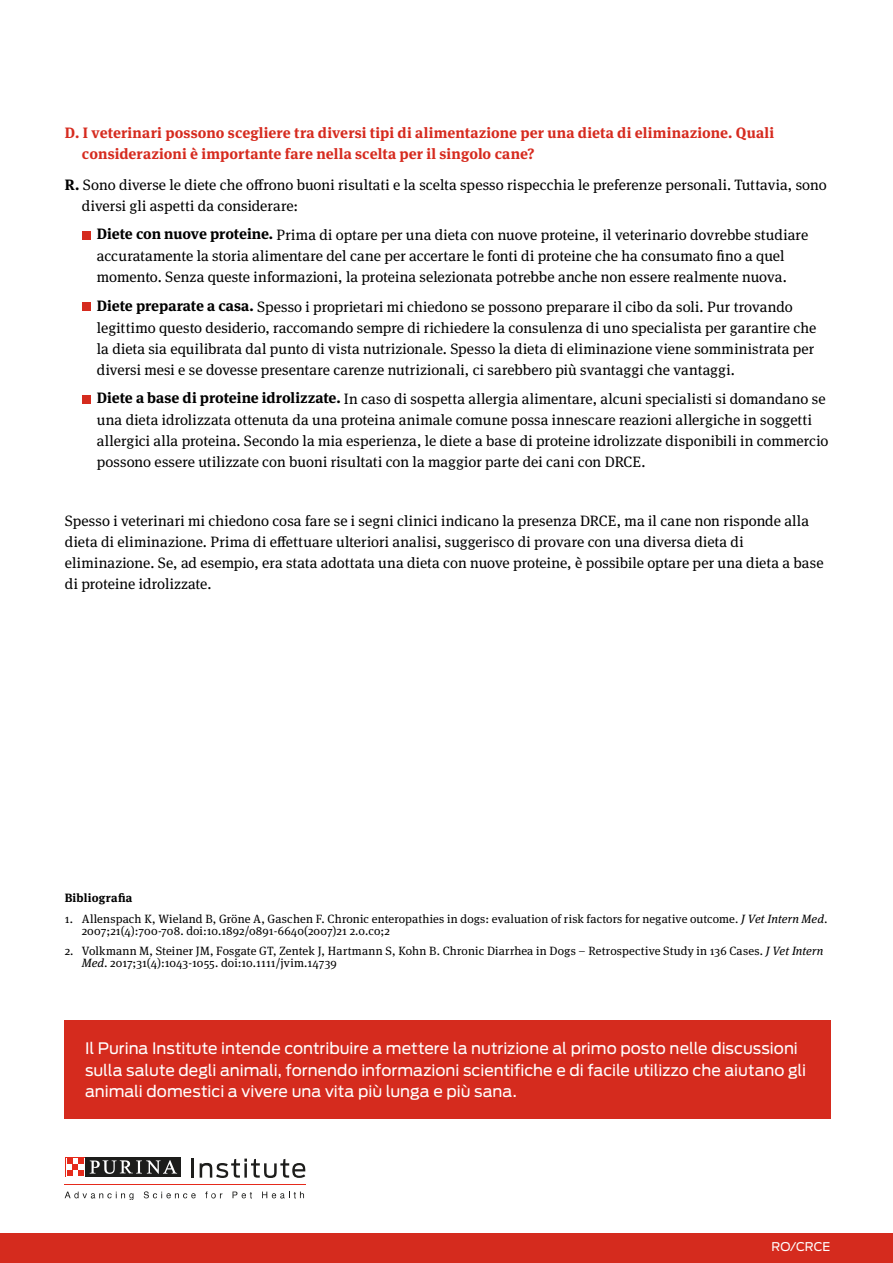
<style>
.page{position:relative;width:893px;height:1263px;background:#fff}
.page>*{position:absolute;margin:0;border:0;box-sizing:border-box;transform-origin:0 0}
.t1{font:15.75px/21.8px "Antenna";color:#fff}
.t2{font:15px/21px "Meta Serif Pro";letter-spacing:.005em;color:#000}
.t3{font:700 15px/21px "Meta Serif Pro";letter-spacing:.01em;color:#d62b1f}
.t4{font:12px/12px "Meta Serif Pro";letter-spacing:.01em;color:#000}
.t5{font:700 12px "Meta Serif Pro";letter-spacing:.02em;color:#000}
.t6{font:12px "Antenna";color:#fff}
.s1{font-weight:700}
.s2{font-style:italic}
</style>
<div class="page">
<div style="left:0;top:1233px;width:893px;height:30px;background:#d52b1e"></div>
<hr style="left:65px;top:1184px;width:241px;height:1px;background:#e52a1b">
<svg style="left:192px;top:1158px;width:2px;height:19px"></svg>
<svg style="left:200px;top:1158px;width:105px;height:20px"></svg>
<svg style="left:65px;top:1191px;width:68px;height:9px"></svg>
<svg style="left:144px;top:1191px;width:52px;height:7px"></svg>
<svg style="left:205px;top:1191px;width:17px;height:7px"></svg>
<svg style="left:233px;top:1191px;width:19px;height:7px"></svg>
<svg style="left:262px;top:1191px;width:42px;height:7px"></svg>
<div style="left:65px;top:1157px;width:21px;height:20px;background:#1d1d1b"></div>
<svg style="left:65px;top:1157px;width:20px;height:20px"></svg>
<div style="left:86px;top:1157px;width:95px;height:20px;background:#1d1d1b"></div>
<svg style="left:90px;top:1160px;width:87px;height:14px"></svg>
<svg style="left:66px;top:1158px;width:18px;height:18px"></svg>
<svg style="left:67px;top:1158px;width:17px;height:17px"></svg>
<div style="left:64px;top:1020px;width:766px;height:99px;background:#d52b1e"></div>
<div style="left:82px;top:231px;width:8px;height:8px;background:#d52b1e"></div>
<div style="left:82px;top:302px;width:8px;height:9px;background:#d52b1e"></div>
<div style="left:82px;top:395px;width:8px;height:8px;background:#d52b1e"></div>
<p class="t3" style="left:82px;top:121px;width:694px;text-indent:-17px">D. I veterinari possono scegliere tra diversi tipi di alimentazione per una dieta di eliminazione. Quali considerazioni è importante fare nella scelta per il singolo cane?</p>
<p class="t2" style="left:82px;top:173px;width:746px;text-indent:-17px"><span class="s1">R.</span> Sono diverse le diete che offrono buoni risultati e la scelta spesso rispecchia le preferenze personali. Tuttavia, sono diversi gli aspetti da considerare:</p>
<p class="t2" style="left:97px;top:224px;width:713px"><span class="s1">Diete con nuove proteine.</span> Prima di optare per una dieta con nuove proteine, il veterinario dovrebbe studiare accuratamente la storia alimentare del cane per accertare le fonti di proteine che ha consumato fino a quel momento. Senza queste informazioni, la proteina selezionata potrebbe anche non essere realmente nuova.</p>
<p class="t2" style="left:97px;top:295px;width:721px"><span class="s1">Diete preparate a casa.</span> Spesso i proprietari mi chiedono se possono preparare il cibo da soli. Pur trovando legittimo questo desiderio, raccomando sempre di richiedere la consulenza di uno specialista per garantire che la dieta sia equilibrata dal punto di vista nutrizionale. Spesso la dieta di eliminazione viene somministrata per diversi mesi e se dovesse presentare carenze nutrizionali, ci sarebbero più svantaggi che vantaggi.</p>
<p class="t2" style="left:97px;top:388px;width:733px"><span class="s1">Diete a base di proteine idrolizzate.</span> In caso di sospetta allergia alimentare, alcuni specialisti si domandano se una dieta idrolizzata ottenuta da una proteina animale comune possa innescare reazioni allergiche in soggetti allergici alla proteina. Secondo la mia esperienza, le diete a base di proteine idrolizzate disponibili in commercio possono essere utilizzate con buoni risultati con la maggior parte dei cani con DRCE.</p>
<p class="t2" style="left:65px;top:510px;width:760px">Spesso i veterinari mi chiedono cosa fare se i segni clinici indicano la presenza DRCE, ma il cane non risponde alla dieta di eliminazione. Prima di effettuare ulteriori analisi, suggerisco di provare con una diversa dieta di eliminazione. Se, ad esempio, era stata adottata una dieta con nuove proteine, è possibile optare per una dieta a base di proteine idrolizzate.</p>
<p class="t5" style="left:65px;top:889px;width:69px">Bibliografia</p>
<p class="t4" style="left:82px;top:912px;width:747px;text-indent:-17px">1. Allenspach K, Wieland B, Gröne A, Gaschen F. Chronic enteropathies in dogs: evaluation of risk factors for negative outcome. <span class="s2">J Vet Intern Med.<br></span>2007;21(4):700-708. doi:10.1892/0891-6640(2007)21 2.0.co;2</p>
<p class="t4" style="left:82px;top:945px;width:743px;text-indent:-17px">2. Volkmann M, Steiner JM, Fosgate GT, Zentek J, Hartmann S, Kohn B. Chronic Diarrhea in Dogs – Retrospective Study in 136 Cases. <span class="s2">J Vet Intern<br>Med.</span> 2017;31(4):1043-1055. doi:10.1111/jvim.14739</p>
<p class="t1" style="left:85px;top:1037px;width:723px">Il Purina Institute intende contribuire a mettere la nutrizione al primo posto nelle discussioni sulla salute degli animali, fornendo informazioni scientifiche e di facile utilizzo che aiutano gli animali domestici a vivere una vita più lunga e più sana.</p>
<p class="t6" style="left:771px;top:1239px;width:60px">RO/CRCE</p>
</div>
